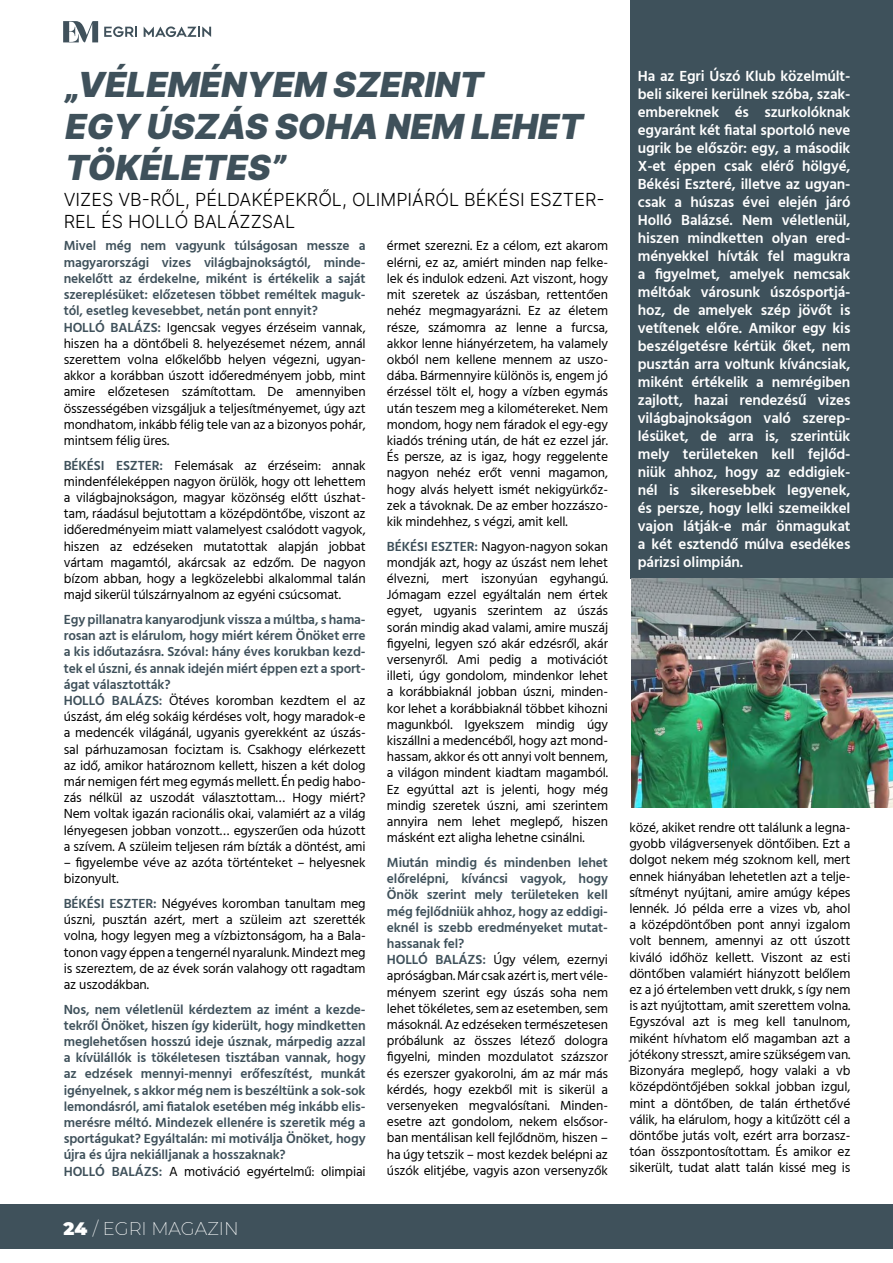
<style>
.page{position:relative;width:893px;height:1263px;background:#fff}
.page>*{position:absolute;margin:0;border:0;box-sizing:border-box;transform-origin:0 0}
.t1{font:italic 900 34.5px/41.4px "Inter";color:#3f515b}
.t2{font:300 18px/21.6px "Inter";color:#000}
.t3{font:200 18px "Montserrat";color:#fff}
.t4{font:600 15px/18px "Hind Siliguri";letter-spacing:-.01em;color:#fff;text-align:justify}
.t5{font:13.5px/16.2px "Hind Siliguri";letter-spacing:-.01em;color:#000;text-align:justify}
.t6{font:600 13.5px/16.2px "Hind Siliguri";letter-spacing:-.01em;color:#3f515b}
.s1{font-weight:600;color:#3f515b}
.s2{font-weight:400;color:#000}
.s3{font-weight:900}
</style>
<div class="page">
<div style="left:0;top:1204px;width:893px;height:44px;background:#3f515b"></div>
<div style="left:631px;top:0;width:262px;height:578px;background:#3e515b"></div>
<img style="left:631px;top:578px;width:262px;height:230px">
<svg style="left:63px;top:21px;width:35px;height:21px"></svg>
<svg style="left:104px;top:26px;width:33px;height:11px"></svg>
<svg style="left:144px;top:26px;width:67px;height:11px"></svg>
<h1 class="t1" style="left:64px;top:63px;width:528px">„VÉLEMÉNYEM SZERINT<br>EGY ÚSZÁS SOHA NEM LEHET<br>TÖKÉLETES”</h1>
<h2 class="t2" style="left:64px;top:188px;width:542px">VIZES VB-RŐL, PÉLDAKÉPEKRŐL, OLIMPIÁRÓL BÉKÉSI ESZTER-<br>REL ÉS HOLLÓ BALÁZZSAL</h2>
<p class="t5" style="left:64px;top:239px;width:303px;text-align:left"><span class="s1">Mivel még nem vagyunk túlságosan messze a magyarországi vizes világbajnokságtól, minde&shy;nekelőtt az érdekelne, miként is értékelik a saját szereplésüket: előzetesen többet reméltek maguk&shy;tól, esetleg kevesebbet, netán pont ennyit?<br>HOLLÓ BALÁZS:</span> Igencsak vegyes érzéseim vannak, hiszen ha a döntőbeli 8. helyezésemet nézem, annál szerettem volna előkelőbb helyen végezni, ugyan&shy;akkor a korábban úszott időeredményem jobb, mint amire előzetesen számítottam. De amennyiben összességében vizsgáljuk a teljesítményemet, úgy azt mondhatom, inkább félig tele van az a bizonyos pohár, mintsem félig üres.</p>
<p class="t5" style="left:64px;top:458px;width:303px"><span class="s1">BÉKÉSI ESZTER:</span> Felemásak az érzéseim: annak mindenféleképpen nagyon örülök, hogy ott lehettem a világbajnokságon, magyar közönség előtt úszhat&shy;tam, ráadásul bejutottam a középdöntőbe, viszont az időeredményeim miatt valamelyest csalódott vagyok, hiszen az edzéseken mutatottak alapján jobbat vártam magamtól, akárcsak az edzőm. De nagyon bízom abban, hogy a legközelebbi alkalommal talán majd sikerül túlszárnyalnom az egyéni csúcsomat.</p>
<p class="t5" style="left:64px;top:612px;width:303px;text-align:left"><span class="s1">Egy pillanatra kanyarodjunk vissza a múltba, s hama&shy;rosan azt is elárulom, hogy miért kérem Önöket erre a kis időutazásra. Szóval: hány éves korukban kezd&shy;tek el úszni, és annak idején miért éppen ezt a sport&shy;ágat választották?<br>HOLLÓ BALÁZS:</span> Ötéves koromban kezdtem el az úszást, ám elég sokáig kérdéses volt, hogy maradok-e a medencék világánál, ugyanis gyerekként az úszás&shy;sal párhuzamosan fociztam is. Csakhogy elérkezett az idő, amikor határoznom kellett, hiszen a két dolog már nemigen fért meg egymás mellett. Én pedig habo&shy;zás nélkül az uszodát választottam… Hogy miért?<br>Nem voltak igazán racionális okai, valamiért az a világ lényegesen jobban vonzott… egyszerűen oda húzott a szívem. A szüleim teljesen rám bízták a döntést, ami</p>
<p class="t5" style="left:64px;top:855px;width:303px">– figyelembe véve az azóta történteket – helyesnek bizonyult.</p>
<p class="t5" style="left:64px;top:896px;width:303px"><span class="s1">BÉKÉSI ESZTER:</span> Négyéves koromban tanultam meg úszni, pusztán azért, mert a szüleim azt szerették volna, hogy legyen meg a vízbiztonságom, ha a Bala&shy;tonon vagy éppen a tengernél nyaralunk. Mindezt meg is szereztem, de az évek során valahogy ott ragadtam az uszodákban.</p>
<p class="t6" style="left:64px;top:1001px;width:303px">Nos, nem véletlenül kérdeztem az imént a kezde&shy;tekről Önöket, hiszen így kiderült, hogy mindketten meglehetősen hosszú ideje úsznak, márpedig azzal a kívülállók is tökéletesen tisztában vannak, hogy az edzések mennyi-mennyi erőfeszítést, munkát igényelnek, s akkor még nem is beszéltünk a sok-sok lemondásról, ami fiatalok esetében még inkább elis&shy;merésre méltó. Mindezek ellenére is szeretik még a sportágukat? Egyáltalán: mi motiválja Önöket, hogy újra és újra nekiálljanak a hosszaknak?<br>HOLLÓ BALÁZS: <span class="s2">A motiváció egyértelmű: olimpiai</span></p>
<p class="t5" style="left:387px;top:239px;width:223px">érmet szerezni. Ez a célom, ezt akarom elérni, ez az, amiért minden nap felke&shy;lek és indulok edzeni. Azt viszont, hogy mit szeretek az úszásban, rettentően nehéz megmagyarázni. Ez az életem része, számomra az lenne a furcsa, akkor lenne hiányérzetem, ha valamely okból nem kellene mennem az uszo&shy;dába. Bármennyire különös is, engem jó érzéssel tölt el, hogy a vízben egymás után teszem meg a kilométereket. Nem mondom, hogy nem fáradok el egy-egy kiadós tréning után, de hát ez ezzel jár.<br>És persze, az is igaz, hogy reggelente nagyon nehéz erőt venni magamon, hogy alvás helyett ismét nekigyürkőz&shy;zek a távoknak. De az ember hozzászo&shy;kik mindehhez, s végzi, amit kell.</p>
<p class="t5" style="left:387px;top:539px;width:223px"><span class="s1">BÉKÉSI ESZTER:</span> Nagyon-nagyon sokan mondják azt, hogy az úszást nem lehet élvezni, mert iszonyúan egyhangú.<br>Jómagam ezzel egyáltalán nem értek egyet, ugyanis szerintem az úszás során mindig akad valami, amire muszáj figyelni, legyen szó akár edzésről, akár versenyről. Ami pedig a motivációt illeti, úgy gondolom, mindenkor lehet a korábbiaknál jobban úszni, minden&shy;kor lehet a korábbiaknál többet kihozni magunkból. Igyekszem mindig úgy kiszállni a medencéből, hogy azt mond&shy;hassam, akkor és ott annyi volt bennem, a világon mindent kiadtam magamból.<br>Ez egyúttal azt is jelenti, hogy még mindig szeretek úszni, ami szerintem annyira nem lehet meglepő, hiszen másként ezt aligha lehetne csinálni.</p>
<p class="t5" style="left:387px;top:855px;width:223px;text-align:left"><span class="s1">Miután mindig és mindenben lehet előrelépni, kíváncsi vagyok, hogy Önök szerint mely területeken kell még fejlődniük ahhoz, hogy az eddigi&shy;eknél is szebb eredményeket mutat&shy;hassanak fel?<br>HOLLÓ BALÁZS:</span> Úgy vélem, ezernyi apróságban. Már csak azért is, mert véle&shy;ményem szerint egy úszás soha nem lehet tökéletes, sem az esetemben, sem másoknál. Az edzéseken természetesen próbálunk az összes létező dologra figyelni, minden mozdulatot százszor és ezerszer gyakorolni, ám az már más kérdés, hogy ezekből mit is sikerül a versenyeken megvalósítani. Minden&shy;esetre azt gondolom, nekem elsősor&shy;ban mentálisan kell fejlődnöm, hiszen – ha úgy tetszik – most kezdek belépni az úszók elitjébe, vagyis azon versenyzők</p>
<h2 class="t3" style="left:64px;top:1216px;width:177px"><span class="s3">24</span> / EGRI MAGAZIN</h2>
<p class="t4" style="left:638px;top:67px;width:214px">Ha az Egri Úszó Klub közelmúlt&shy;beli sikerei kerülnek szóba, szak&shy;embereknek és szurkolóknak egyaránt két fiatal sportoló neve ugrik be először: egy, a második X-et éppen csak elérő hölgyé, Békési Eszteré, illetve az ugyan&shy;csak a húszas évei elején járó Holló Balázsé. Nem véletlenül, hiszen mindketten olyan ered&shy;ményekkel hívták fel magukra a figyelmet, amelyek nemcsak méltóak városunk úszósportjá&shy;hoz, de amelyek szép jövőt is vetítenek előre. Amikor egy kis beszélgetésre kértük őket, nem pusztán arra voltunk kíváncsiak, miként értékelik a nemrégiben zajlott, hazai rendezésű vizes világbajnokságon való szerep&shy;lésüket, de arra is, szerintük mely területeken kell fejlőd&shy;niük ahhoz, hogy az eddigiek&shy;nél is sikeresebbek legyenek, és persze, hogy lelki szemeikkel vajon látják-e már önmagukat a két esztendő múlva esedékes párizsi olimpián.</p>
<p class="t5" style="left:629px;top:820px;width:223px">közé, akiket rendre ott találunk a legna&shy;gyobb világversenyek döntőiben. Ezt a dolgot nekem még szoknom kell, mert ennek hiányában lehetetlen azt a telje&shy;sítményt nyújtani, amire amúgy képes lennék. Jó példa erre a vizes vb, ahol a középdöntőben pont annyi izgalom volt bennem, amennyi az ott úszott kiváló időhöz kellett. Viszont az esti döntőben valamiért hiányzott belőlem ez a jó értelemben vett drukk, s így nem is azt nyújtottam, amit szerettem volna.<br>Egyszóval azt is meg kell tanulnom, miként hívhatom elő magamban azt a jótékony stresszt, amire szükségem van.<br>Bizonyára meglepő, hogy valaki a vb középdöntőjében sokkal jobban izgul, mint a döntőben, de talán érthetővé válik, ha elárulom, hogy a kitűzött cél a döntőbe jutás volt, ezért arra borzasz&shy;tóan összpontosítottam. És amikor ez sikerült, tudat alatt talán kissé meg is</p>
</div>
